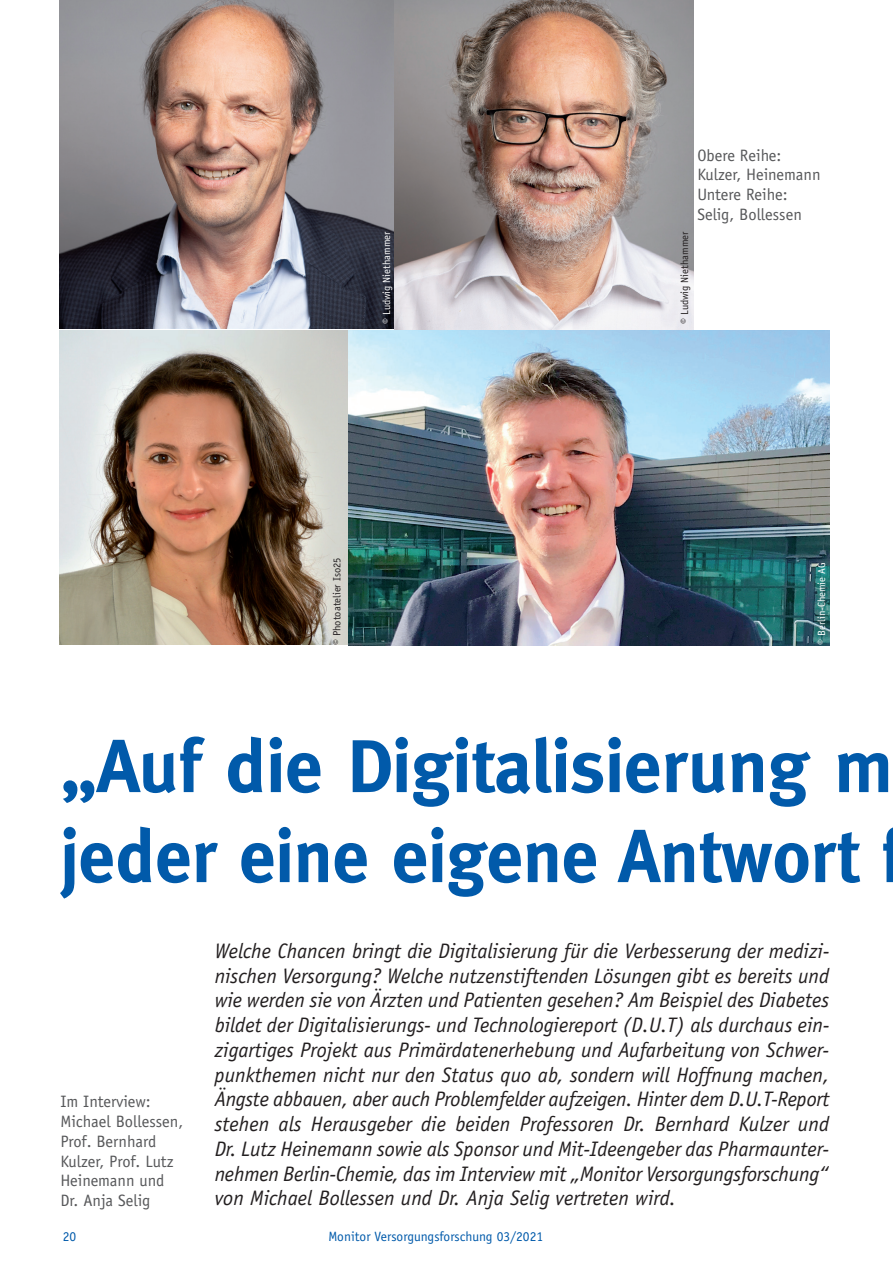
<style>
.page{position:relative;width:893px;height:1263px;background:#fff}
.page>*{position:absolute;margin:0;border:0;box-sizing:border-box;transform-origin:0 0}
.t1{font:700 75px/90px "Meta";color:#015aaa}
.t2{font:italic 21px/24.8px "Officina Sans";color:#231f20;text-align:justify}
.t3{font:16.5px/19.8px "Officina Sans";color:#57585a}
.t4{font:13.5px "Officina Sans";color:#015aaa}
.t5{font:10.5px "Officina Sans";color:#231f20}
.t6{font:10.5px "Officina Sans";color:#fff}
</style>
<div class="page">
<img style="left:60px;top:0;width:633px;height:330px">
<img style="left:60px;top:330px;width:769px;height:316px">
<p class="t3" style="left:697px;top:145px;width:125px">Obere Reihe:<br>Kulzer, Heinemann<br>Untere Reihe:<br>Selig, Bollessen</p>
<p class="t6" style="left:380px;top:324px;width:94px;rotate:-90deg">© Ludwig Niethammer</p>
<p class="t5" style="left:679px;top:324px;width:94px;rotate:-90deg">© Ludwig Niethammer</p>
<p class="t5" style="left:331px;top:645px;width:89px;rotate:-90deg">© Photoatelier Iso25</p>
<p class="t6" style="left:815px;top:645px;width:84px;rotate:-90deg">© Berlin-Chemie AG</p>
<h1 class="t1" style="left:60px;top:721px;width:834px">„Auf die Digitalisierung m jeder eine eigene Antwort</h1>
<p class="t3" style="left:60px;top:1092px;width:124px">Im Interview:<br>Michael Bollessen,<br>Prof. Bernhard<br>Kulzer, Prof. Lutz<br>Heinemann und<br>Dr. Anja Selig</p>
<p class="t2" style="left:215px;top:938px;width:616px">Welche Chancen bringt die Digitalisierung für die Verbesserung der medizi&shy;nischen Versorgung? Welche nutzenstiftenden Lösungen gibt es bereits und wie werden sie von Ärzten und Patienten gesehen? Am Beispiel des Diabetes bildet der Digitalisierungs- und Technologiereport (D.U.T) als durchaus ein&shy;zigartiges Projekt aus Primärdatenerhebung und Aufarbeitung von Schwer&shy;punkthemen nicht nur den Status quo ab, sondern will Hoffnung machen, Ängste abbauen, aber auch Problemfelder aufzeigen. Hinter dem D.U.T-Report stehen als Herausgeber die beiden Professoren Dr. Bernhard Kulzer und Dr. Lutz Heinemann sowie als Sponsor und Mit-Ideengeber das Pharmaunter&shy;nehmen Berlin-Chemie, das im Interview mit „Monitor Versorgungsforschung“ von Michael Bollessen und Dr. Anja Selig vertreten wird.</p>
<p class="t4" style="left:63px;top:1228px;width:15px">20</p>
<p class="t4" style="left:329px;top:1228px;width:216px">Monitor Versorgungsforschung 03/2021</p>
</div>
